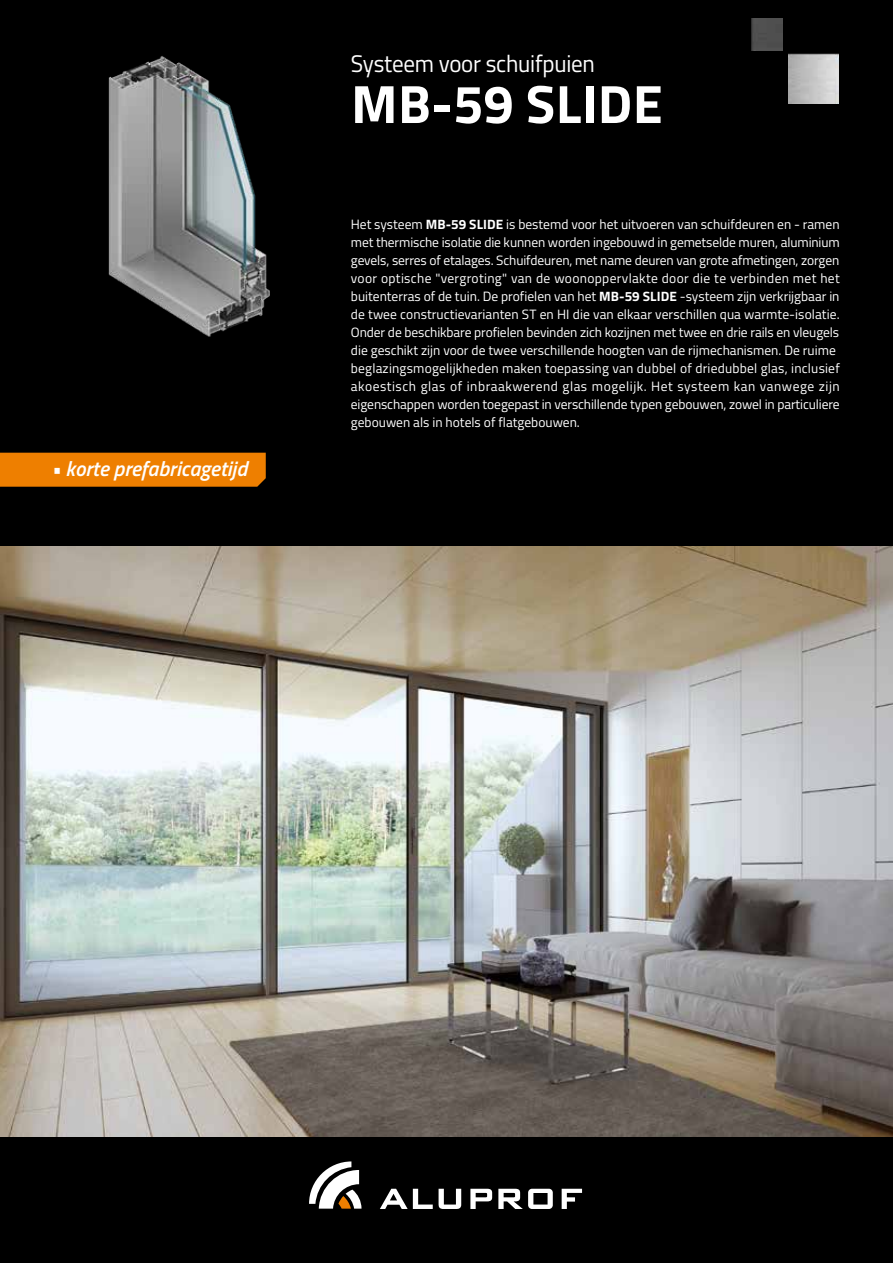
<style>
.page{position:relative;width:893px;height:1263px;background:#000}
.page>*{position:absolute;margin:0;border:0;box-sizing:border-box;transform-origin:0 0}
.t1{font:700 54px "Titillium";letter-spacing:.01em;color:#fff}
.t2{font:24px "Titillium";letter-spacing:-.01em;color:#fff;scale:.96 1}
.t3{font:italic 600 21px "Titillium";color:#fff}
.t4{font:13.5px/18px "Titillium";color:#fff}
.s1{font-weight:700}
</style>
<div class="page">
<img style="left:108px;top:56px;width:162px;height:281px">
<img style="left:0;top:547px;width:893px;height:589px">
<div style="left:0;top:453px;width:266px;height:34px;background:#ee7f00"></div>
<img style="left:751px;top:19px;width:32px;height:31px">
<img style="left:789px;top:54px;width:50px;height:50px">
<svg style="left:309px;top:1161px;width:52px;height:47px"></svg>
<svg style="left:439px;top:1189px;width:22px;height:20px"></svg>
<svg style="left:380px;top:1189px;width:53px;height:20px"></svg>
<svg style="left:470px;top:1189px;width:22px;height:20px"></svg>
<svg style="left:498px;top:1189px;width:55px;height:20px"></svg>
<svg style="left:562px;top:1189px;width:20px;height:20px"></svg>
<h3 class="t3" style="left:51px;top:452px;width:198px">• korte prefabricagetijd</h3>
<h2 class="t2" style="left:351px;top:46px;width:256px">Systeem voor schuifpuien</h2>
<h1 class="t1" style="left:351px;top:63px;width:313px">MB-59 SLIDE</h1>
<p class="t4" style="left:351px;top:214px;width:490px">Het systeem <span class="s1">MB-59 SLIDE</span> is bestemd voor het uitvoeren van schuifdeuren en - ramen met thermische isolatie die kunnen worden ingebouwd in gemetselde muren, aluminium gevels, serres of etalages. Schuifdeuren, met name deuren van grote afmetingen, zorgen voor optische "vergroting" van de woonoppervlakte door die te verbinden met het buitenterras of de tuin. De profielen van het <span class="s1">MB-59 SLIDE</span> -systeem zijn verkrijgbaar in de twee constructievarianten ST en HI die van elkaar verschillen qua warmte-isolatie.<br>Onder de beschikbare profielen bevinden zich kozijnen met twee en drie rails en vleugels die geschikt zijn voor de twee verschillende hoogten van de rijmechanismen. De ruime beglazingsmogelijkheden maken toepassing van dubbel of driedubbel glas, inclusief akoestisch glas of inbraakwerend glas mogelijk. Het systeem kan vanwege zijn eigenschappen worden toegepast in verschillende typen gebouwen, zowel in particuliere gebouwen als in hotels of flatgebouwen.</p>
</div>
